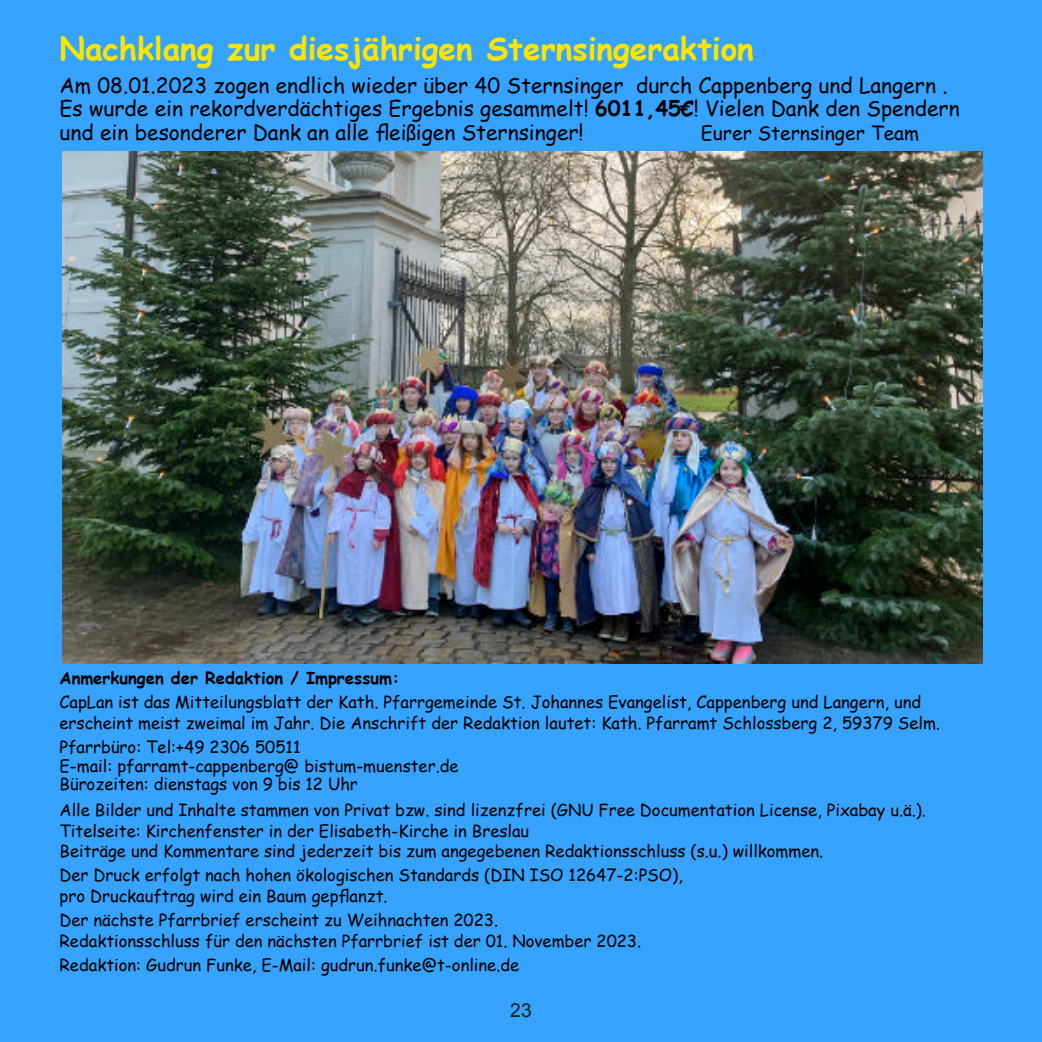
<style>
.page{position:relative;width:1042px;height:1042px;background:#35a3ff}
.page>*{position:absolute;margin:0;border:0;box-sizing:border-box;transform-origin:0 0}
.t1{font:700 31.5px "Comic Sans MS";color:#f8e600}
.t2{font:21px/23.6px "Comic Sans MS";color:#000}
.t3{font:19.25px "Comic Sans MS";color:#000}
.t4{font:19.25px "Arial";color:#231f20}
.t5{font:16.62px/20.7px "Comic Sans MS";color:#000}
.t6{font:700 16.62px "Comic Sans MS";color:#000}
.s1{font-weight:700}
</style>
<div class="page">
<img style="left:62px;top:152px;width:920px;height:512px">
<h1 class="t1" style="left:60px;top:35px;width:696px">Nachklang zur diesjährigen Sternsingeraktion</h1>
<p class="t2" style="left:60px;top:76px;width:901px">Am 08.01.2023 zogen endlich wieder über 40 Sternsinger durch Cappenberg und Langern .<br>Es wurde ein rekordverdächtiges Ergebnis gesammelt! <span class="s1">6011,45€</span>! Vielen Dank den Spendern und ein besonderer Dank an alle fleißigen Sternsinger!</p>
<p class="t3" style="left:701px;top:125px;width:220px">Eurer Sternsinger Team</p>
<p class="t6" style="left:60px;top:671px;width:341px">Anmerkungen der Redaktion / Impressum:</p>
<p class="t5" style="left:60px;top:694px;width:882px">CapLan ist das Mitteilungsblatt der Kath. Pfarrgemeinde St. Johannes Evangelist, Cappenberg und Langern, und erscheint meist zweimal im Jahr. Die Anschrift der Redaktion lautet: Kath. Pfarramt Schlossberg 2, 59379 Selm.</p>
<p class="t5" style="left:60px;top:739px;width:401px;line-height:18.7px">Pfarrbüro: Tel:+49 2306 50511<br>E-mail: pfarramt-cappenberg@ bistum-muenster.de<br>Bürozeiten: dienstags von 9 bis 12 Uhr</p>
<p class="t5" style="left:60px;top:801px;width:868px">Alle Bilder und Inhalte stammen von Privat bzw. sind lizenzfrei (GNU Free Documentation License, Pixabay u.ä.).<br>Titelseite: Kirchenfenster in der Elisabeth-Kirche in Breslau<br>Beiträge und Kommentare sind jederzeit bis zum angegebenen Redaktionsschluss (s.u.) willkommen.</p>
<p class="t5" style="left:60px;top:867px;width:625px">Der Druck erfolgt nach hohen ökologischen Standards (DIN ISO 12647-2:PSO), pro Druckauftrag wird ein Baum gepflanzt.</p>
<p class="t5" style="left:60px;top:911px;width:583px">Der nächste Pfarrbrief erscheint zu Weihnachten 2023.<br>Redaktionsschluss für den nächsten Pfarrbrief ist der 01. November 2023.</p>
<p class="t5" style="left:60px;top:956px;width:461px">Redaktion: Gudrun Funke, E-Mail: gudrun.funke@t-online.de</p>
<p class="t4" style="left:510px;top:1003px;width:23px">23</p>
</div>
